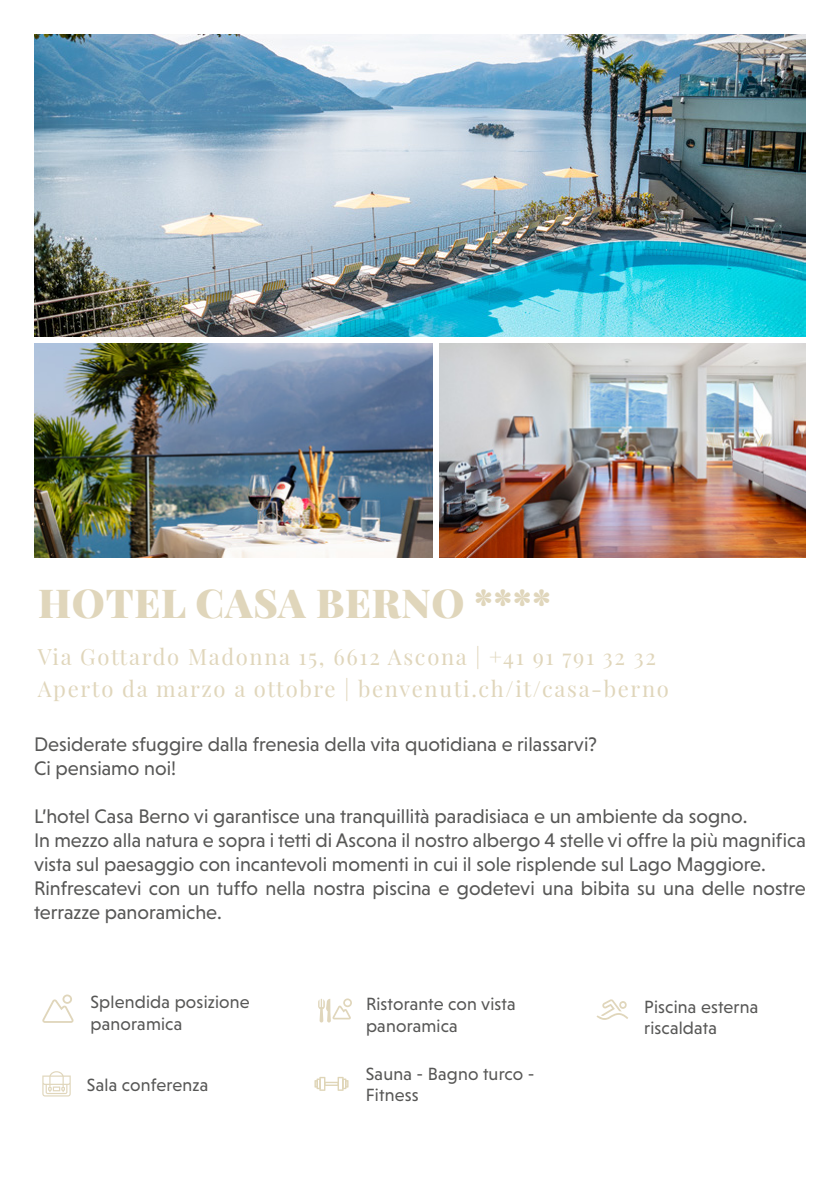
<style>
.page{position:relative;width:840px;height:1191px;background:#fff}
.page>*{position:absolute;margin:0;border:0;box-sizing:border-box;transform-origin:0 0}
.t1{font:900 40px "Playfair Display";letter-spacing:.02em;color:#e0d6bb}
.t2{font:22px/32px "Playfair Display";letter-spacing:.075em;color:#e0d6bb}
.t3{font:20px/24px "Niveau Grotesk";color:#575756}
.t4{font:18px/21.6px "Niveau Grotesk";letter-spacing:.01em;color:#575756}
</style>
<div class="page">
<img style="left:34px;top:34px;width:771px;height:302px">
<img style="left:34px;top:344px;width:398px;height:213px">
<img style="left:439px;top:344px;width:366px;height:213px">
<svg style="left:42px;top:994px;width:32px;height:29px"></svg>
<svg style="left:318px;top:998px;width:34px;height:24px"></svg>
<svg style="left:596px;top:999px;width:32px;height:21px"></svg>
<svg style="left:42px;top:1071px;width:29px;height:25px"></svg>
<svg style="left:314px;top:1077px;width:34px;height:13px"></svg>
<h1 class="t1" style="left:38px;top:577px;width:514px">HOTEL CASA BERNO ****</h1>
<p class="t2" style="left:38px;top:638px;width:632px">Via Gottardo Madonna 15, 6612 Ascona | +41 91 791 32 32<br>Aperto da marzo a ottobre | benvenuti.ch/it/casa-berno</p>
<p class="t3" style="left:34px;top:732px;width:564px">Desiderate sfuggire dalla frenesia della vita quotidiana e rilassarvi?<br>Ci pensiamo noi!</p>
<p class="t3" style="left:34px;top:804px;width:773px">L’hotel Casa Berno vi garantisce una tranquillità paradisiaca e un ambiente da sogno.<br>In mezzo alla natura e sopra i tetti di Ascona il nostro albergo 4 stelle vi offre la più magnifica vista sul paesaggio con incantevoli momenti in cui il sole risplende sul Lago Maggiore.<br>Rinfrescatevi con un tuffo nella nostra piscina e godetevi una bibita su una delle nostre terrazze panoramiche.</p>
<p class="t4" style="left:90px;top:991px;width:161px">Splendida posizione panoramica</p>
<p class="t4" style="left:643px;top:995px;width:116px">Piscina esterna riscaldata</p>
<p class="t4" style="left:366px;top:993px;width:151px">Ristorante con vista panoramica</p>
<p class="t4" style="left:365px;top:1062px;width:170px">Sauna - Bagno turco -<br>Fitness</p>
<p class="t4" style="left:87px;top:1073px;width:123px">Sala conferenza</p>
</div>
